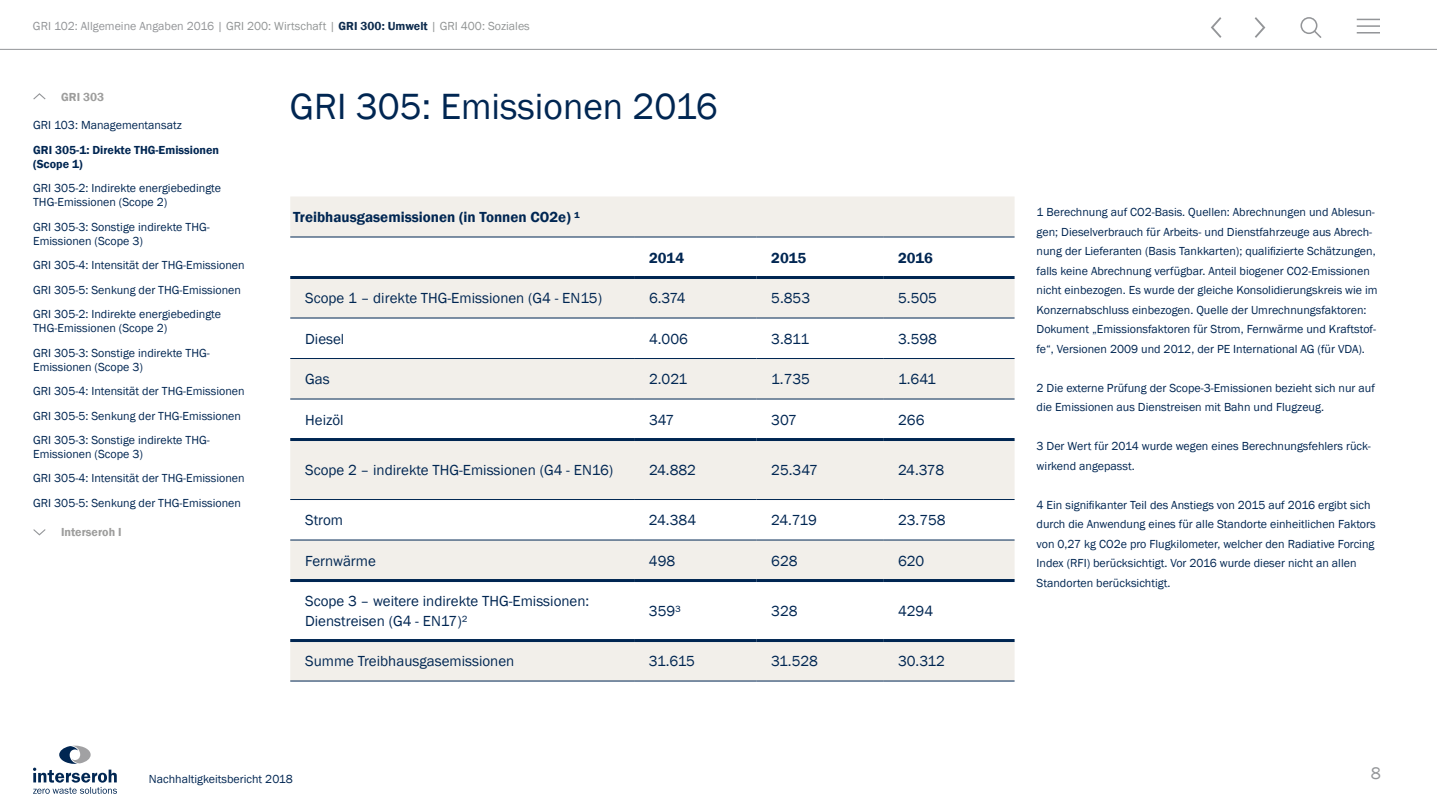
<style>
.page{position:relative;width:1440px;height:810px;background:#fff}
.page>*{position:absolute;margin:0;border:0;box-sizing:border-box;transform-origin:0 0}
.t1{font:37.5px "Franklin Gothic";color:#002652}
.t2{font:17.25px "Franklin Gothic";color:#939598}
.t3{font:15px/19.5px "Franklin Gothic";color:#002652}
.t4{font:600 15px "Franklin Gothic";color:#002652}
.t5{font:12px/19.5px "Franklin Gothic";color:#002652}
.t6{font:12px "Franklin Gothic";color:#929595}
.t7{font:600 12px/14.2px "Franklin Gothic";color:#002652}
.t8{font:600 12px "Franklin Gothic";color:#9d9d9c}
.s1{color:#939598}
.s2{font-weight:600;color:#0d2b4d}
</style>
<div class="page">
<hr style="left:0;top:49px;width:1437px;height:1px;background:#939598">
<svg style="left:1357px;top:19px;width:23px;height:1px"></svg>
<hr style="left:1357px;top:25px;width:23px;height:2px;background:#939598">
<hr style="left:1357px;top:32px;width:23px;height:2px;background:#939598">
<svg style="left:1301px;top:17px;width:20px;height:21px"></svg>
<svg style="left:1255px;top:17px;width:10px;height:21px"></svg>
<svg style="left:1211px;top:17px;width:10px;height:21px"></svg>
<svg style="left:290px;top:196px;width:725px;height:485px;fill:#f2efea"></svg>
<hr style="left:290px;top:237px;width:344px;height:1px;background:#002652">
<hr style="left:634px;top:237px;width:122px;height:1px;background:#002652">
<hr style="left:756px;top:237px;width:127px;height:1px;background:#002652">
<hr style="left:883px;top:237px;width:132px;height:1px;background:#002652">
<hr style="left:290px;top:499px;width:344px;height:1px;background:#002652">
<hr style="left:634px;top:499px;width:122px;height:1px;background:#002652">
<hr style="left:756px;top:499px;width:127px;height:1px;background:#002652">
<hr style="left:883px;top:499px;width:132px;height:1px;background:#002652">
<hr style="left:290px;top:681px;width:344px;height:1px;background:#002652">
<hr style="left:634px;top:681px;width:122px;height:1px;background:#002652">
<hr style="left:756px;top:681px;width:127px;height:1px;background:#002652">
<hr style="left:883px;top:681px;width:132px;height:1px;background:#002652">
<hr style="left:290px;top:358px;width:344px;height:1px;background:#002652">
<hr style="left:634px;top:358px;width:122px;height:1px;background:#002652">
<hr style="left:756px;top:358px;width:127px;height:1px;background:#002652">
<hr style="left:883px;top:358px;width:132px;height:1px;background:#002652">
<hr style="left:290px;top:318px;width:344px;height:1px;background:#002652">
<hr style="left:634px;top:318px;width:122px;height:1px;background:#002652">
<hr style="left:756px;top:318px;width:127px;height:1px;background:#002652">
<hr style="left:883px;top:318px;width:132px;height:1px;background:#002652">
<hr style="left:290px;top:276px;width:344px;height:3px;background:#002652">
<hr style="left:634px;top:276px;width:122px;height:3px;background:#002652">
<hr style="left:756px;top:276px;width:127px;height:3px;background:#002652">
<hr style="left:883px;top:276px;width:132px;height:3px;background:#002652">
<hr style="left:290px;top:399px;width:344px;height:1px;background:#002652">
<hr style="left:634px;top:399px;width:122px;height:1px;background:#002652">
<hr style="left:756px;top:399px;width:127px;height:1px;background:#002652">
<hr style="left:883px;top:399px;width:132px;height:1px;background:#002652">
<hr style="left:290px;top:438px;width:344px;height:3px;background:#002652">
<hr style="left:634px;top:438px;width:122px;height:3px;background:#002652">
<hr style="left:756px;top:438px;width:127px;height:3px;background:#002652">
<hr style="left:883px;top:438px;width:132px;height:3px;background:#002652">
<hr style="left:290px;top:540px;width:344px;height:1px;background:#002652">
<hr style="left:634px;top:540px;width:122px;height:1px;background:#002652">
<hr style="left:756px;top:540px;width:127px;height:1px;background:#002652">
<hr style="left:883px;top:540px;width:132px;height:1px;background:#002652">
<hr style="left:290px;top:579px;width:344px;height:3px;background:#002652">
<hr style="left:634px;top:579px;width:122px;height:3px;background:#002652">
<hr style="left:756px;top:579px;width:127px;height:3px;background:#002652">
<hr style="left:883px;top:579px;width:132px;height:3px;background:#002652">
<hr style="left:290px;top:639px;width:344px;height:3px;background:#002652">
<hr style="left:634px;top:639px;width:122px;height:3px;background:#002652">
<hr style="left:756px;top:639px;width:127px;height:3px;background:#002652">
<hr style="left:883px;top:639px;width:132px;height:3px;background:#002652">
<svg style="left:33px;top:93px;width:13px;height:7px"></svg>
<svg style="left:33px;top:529px;width:13px;height:7px"></svg>
<svg style="left:33px;top:746px;width:84px;height:48px"></svg>
<p class="t6" style="left:33px;top:18px;width:498px"><span class="s1">GRI 102: Allgemeine Angaben 2016 |</span> GRI 200: Wirtschaft | <span class="s2">GRI 300: Umwelt</span> | GRI 400: Soziales</p>
<p class="t8" style="left:61px;top:90px;width:45px">GRI 303</p>
<p class="t5" style="left:33px;top:116px;width:150px">GRI 103: Managementansatz</p>
<p class="t7" style="left:33px;top:143px;width:187px">GRI 305-1: Direkte THG-Emissionen (Scope 1)</p>
<p class="t5" style="left:33px;top:181px;width:189px;line-height:14.2px">GRI 305-2: Indirekte energiebedingte<br>THG-Emissionen (Scope 2)</p>
<p class="t5" style="left:33px;top:220px;width:178px;line-height:14.2px">GRI 305-3: Sonstige indirekte THG-<br>Emissionen (Scope 3)</p>
<p class="t5" style="left:33px;top:256px;width:213px">GRI 305-4: Intensität der THG-Emissionen</p>
<p class="t5" style="left:33px;top:280px;width:209px">GRI 305-5: Senkung der THG-Emissionen</p>
<p class="t5" style="left:33px;top:307px;width:189px;line-height:14.2px">GRI 305-2: Indirekte energiebedingte<br>THG-Emissionen (Scope 2)</p>
<p class="t5" style="left:33px;top:346px;width:178px;line-height:14.2px">GRI 305-3: Sonstige indirekte THG-<br>Emissionen (Scope 3)</p>
<p class="t5" style="left:33px;top:382px;width:213px">GRI 305-4: Intensität der THG-Emissionen</p>
<p class="t5" style="left:33px;top:406px;width:209px">GRI 305-5: Senkung der THG-Emissionen</p>
<p class="t5" style="left:33px;top:433px;width:178px;line-height:14.2px">GRI 305-3: Sonstige indirekte THG-<br>Emissionen (Scope 3)</p>
<p class="t5" style="left:33px;top:469px;width:213px">GRI 305-4: Intensität der THG-Emissionen</p>
<p class="t5" style="left:33px;top:493px;width:209px">GRI 305-5: Senkung der THG-Emissionen</p>
<p class="t8" style="left:61px;top:525px;width:62px">Interseroh I</p>
<h1 class="t1" style="left:290px;top:83px;width:430px">GRI 305: Emissionen 2016</h1>
<p class="t4" style="left:293px;top:208px;width:289px">Treibhausgasemissionen (in Tonnen CO2e) ¹</p>
<p class="t4" style="left:649px;top:248px;width:37px">2014</p>
<p class="t4" style="left:771px;top:248px;width:37px">2015</p>
<p class="t4" style="left:898px;top:248px;width:36px">2016</p>
<p class="t3" style="left:305px;top:289px;width:298px">Scope 1 – direkte THG-Emissionen (G4 - EN15)</p>
<p class="t3" style="left:649px;top:289px;width:38px">6.374</p>
<p class="t3" style="left:771px;top:289px;width:40px">5.853</p>
<p class="t3" style="left:898px;top:289px;width:40px">5.505</p>
<p class="t3" style="left:305px;top:329px;width:41px">Diesel</p>
<p class="t3" style="left:649px;top:329px;width:40px">4.006</p>
<p class="t3" style="left:771px;top:329px;width:40px">3.811</p>
<p class="t3" style="left:898px;top:329px;width:40px">3.598</p>
<p class="t3" style="left:305px;top:370px;width:26px">Gas</p>
<p class="t3" style="left:649px;top:370px;width:40px">2.021</p>
<p class="t3" style="left:771px;top:370px;width:40px">1.735</p>
<p class="t3" style="left:898px;top:370px;width:39px">1.641</p>
<p class="t3" style="left:305px;top:410px;width:40px">Heizöl</p>
<p class="t3" style="left:649px;top:410px;width:27px">347</p>
<p class="t3" style="left:771px;top:410px;width:27px">307</p>
<p class="t3" style="left:898px;top:410px;width:28px">266</p>
<p class="t3" style="left:305px;top:460px;width:310px">Scope 2 – indirekte THG-Emissionen (G4 - EN16)</p>
<p class="t3" style="left:649px;top:460px;width:49px">24.882</p>
<p class="t3" style="left:771px;top:460px;width:48px">25.347</p>
<p class="t3" style="left:898px;top:460px;width:48px">24.378</p>
<p class="t3" style="left:305px;top:511px;width:39px">Strom</p>
<p class="t3" style="left:649px;top:511px;width:49px">24.384</p>
<p class="t3" style="left:771px;top:511px;width:47px">24.719</p>
<p class="t3" style="left:898px;top:511px;width:49px">23.758</p>
<p class="t3" style="left:305px;top:551px;width:72px">Fernwärme</p>
<p class="t3" style="left:649px;top:551px;width:28px">498</p>
<p class="t3" style="left:771px;top:551px;width:28px">628</p>
<p class="t3" style="left:898px;top:551px;width:28px">620</p>
<p class="t3" style="left:305px;top:592px;width:286px">Scope 3 – weitere indirekte THG-Emissionen:<br>Dienstreisen (G4 - EN17)²</p>
<p class="t3" style="left:649px;top:601px;width:34px">359³</p>
<p class="t3" style="left:771px;top:601px;width:28px">328</p>
<p class="t3" style="left:898px;top:601px;width:37px">4294</p>
<p class="t3" style="left:305px;top:652px;width:211px">Summe Treibhausgasemissionen</p>
<p class="t3" style="left:649px;top:652px;width:48px">31.615</p>
<p class="t3" style="left:771px;top:652px;width:48px">31.528</p>
<p class="t3" style="left:898px;top:652px;width:49px">30.312</p>
<p class="t5" style="left:149px;top:769px;width:146px">Nachhaltigkeitsbericht 2018</p>
<p class="t5" style="left:1037px;top:203px;width:343px">1 Berechnung auf CO2-Basis. Quellen: Abrechnungen und Ablesun&shy;gen; Dieselverbrauch für Arbeits- und Dienstfahrzeuge aus Abrech&shy;nung der Lieferanten (Basis Tankkarten); qualifizierte Schätzungen, falls keine Abrechnung verfügbar. Anteil biogener CO2-Emissionen nicht einbezogen. Es wurde der gleiche Konsolidierungskreis wie im Konzernabschluss einbezogen. Quelle der Umrechnungsfaktoren:<br>Dokument „Emissionsfaktoren für Strom, Fernwärme und Kraftstof&shy;fe“, Versionen 2009 und 2012, der PE International AG (für VDA).</p>
<p class="t5" style="left:1037px;top:378px;width:340px">2 Die externe Prüfung der Scope-3-Emissionen bezieht sich nur auf die Emissionen aus Dienstreisen mit Bahn und Flugzeug.</p>
<p class="t5" style="left:1037px;top:437px;width:336px">3 Der Wert für 2014 wurde wegen eines Berechnungsfehlers rück&shy;wirkend angepasst.</p>
<p class="t5" style="left:1037px;top:495px;width:341px">4 Ein signifikanter Teil des Anstiegs von 2015 auf 2016 ergibt sich durch die Anwendung eines für alle Standorte einheitlichen Faktors von 0,27 kg CO2e pro Flugkilometer, welcher den Radiative Forcing Index (RFI) berücksichtigt. Vor 2016 wurde dieser nicht an allen Standorten berücksichtigt.</p>
<h2 class="t2" style="left:1371px;top:763px;width:12px">8</h2>
</div>
